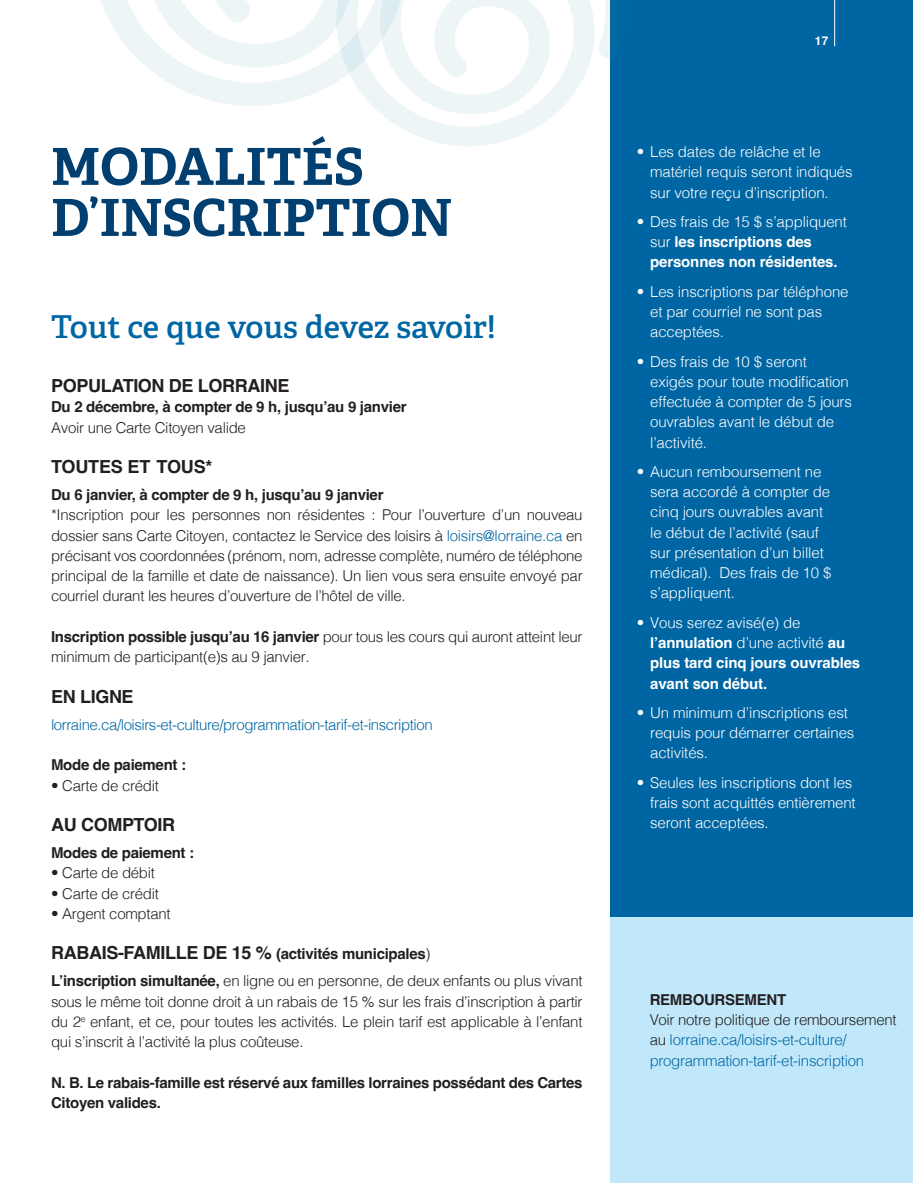
<style>
.page{position:relative;width:913px;height:1183px;background:#fff}
.page>*{position:absolute;margin:0;border:0;box-sizing:border-box;transform-origin:0 0}
.grand_titre_de_page{font:700 51px/51px "Adelle PE";color:#003f70}
.grand_titre_de_page-2{font:600 31.5px "Adelle";letter-spacing:-.005em;color:#0066a3}
.PAR_-_Texte_courant-10-2020{font:700 18px "Helvetica";letter-spacing:-.02em;color:#231f20}
.PAR_-_Texte_courant-10-2020-2{font:300 15px/20.2px "Helvetica";letter-spacing:-.02em;color:#231f20;text-align:justify}
.PAR_-_Texte_courant-10-2020-3{font:300 15px/20.2px "Helvetica";letter-spacing:-.01em;color:#fff}
.PAR_-_Texte_courant-10-2020-4{font:700 15px/20.2px "Helvetica";letter-spacing:-.02em;color:#231f20}
.PAR_-_Texte_courant-10-2020-5{font:300 15px/20.2px "Helvetica";letter-spacing:-.02em;color:#0066a3}
.PAR_-_Texte_courant-10-2020-6{font:700 15px/20.2px "Helvetica";letter-spacing:-.01em;color:#fff}
.t1{font:700 12px "Helvetica";color:#fff}
.s1{color:#0066a3}
.s2{font-weight:700}
.s3{font-size:18px}
.s4{font-weight:300}
.s5{color:#231f20}
</style>
<div class="page">
<div style="left:610px;top:861px;width:302px;height:321px;background:#c1e8fa"></div>
<div style="left:610px;top:0;width:302px;height:916px;background:#0066a3"></div>
<svg style="left:386px;top:0;width:224px;height:146px"></svg>
<svg style="left:101px;top:0;width:355px;height:117px"></svg>
<hr style="left:834px;top:0;width:1px;height:46px;background:#fff">
<p class="grand_titre_de_page" style="left:51px;top:139px;width:402px">MODALITÉS<br>D’INSCRIPTION</p>
<p class="grand_titre_de_page-2" style="left:51px;top:307px;width:446px">Tout ce que vous devez savoir!</p>
<p class="PAR_-_Texte_courant-10-2020" style="left:51px;top:374px;width:240px">POPULATION DE LORRAINE</p>
<p class="PAR_-_Texte_courant-10-2020-4" style="left:51px;top:398px;width:357px">Du 2 décembre, à compter de 9 h, jusqu’au 9 janvier</p>
<p class="PAR_-_Texte_courant-10-2020-2" style="left:51px;top:416px;width:196px">Avoir une Carte Citoyen valide</p>
<p class="PAR_-_Texte_courant-10-2020" style="left:51px;top:455px;width:163px">TOUTES ET TOUS*</p>
<p class="PAR_-_Texte_courant-10-2020-4" style="left:51px;top:486px;width:334px">Du 6 janvier, à compter de 9 h, jusqu’au 9 janvier</p>
<p class="PAR_-_Texte_courant-10-2020-2" style="left:51px;top:503px;width:533px">*Inscription pour les personnes non résidentes : Pour l’ouverture d’un nouveau dossier sans Carte Citoyen, contactez le Service des loisirs à <span class="s1">loisirs@lorraine.ca</span> en précisant vos coordonnées (prénom, nom, adresse complète, numéro de téléphone principal de la famille et date de naissance). Un lien vous sera ensuite envoyé par courriel durant les heures d’ouverture de l’hôtel de ville.</p>
<p class="PAR_-_Texte_courant-10-2020-2" style="left:51px;top:625px;width:533px"><span class="s2">Inscription possible jusqu’au 16 janvier</span> pour tous les cours qui auront atteint leur minimum de participant(e)s au 9 janvier.</p>
<p class="PAR_-_Texte_courant-10-2020" style="left:51px;top:685px;width:84px">EN LIGNE</p>
<p class="PAR_-_Texte_courant-10-2020-5" style="left:51px;top:713px;width:383px">lorraine.ca/loisirs-et-culture/programmation-tarif-et-inscription</p>
<p class="PAR_-_Texte_courant-10-2020-4" style="left:51px;top:756px;width:136px">Mode de paiement :</p>
<p class="PAR_-_Texte_courant-10-2020-2" style="left:51px;top:773px;width:109px">• Carte de crédit</p>
<p class="PAR_-_Texte_courant-10-2020" style="left:51px;top:813px;width:126px">AU COMPTOIR</p>
<p class="PAR_-_Texte_courant-10-2020-4" style="left:51px;top:844px;width:144px">Modes de paiement :</p>
<p class="PAR_-_Texte_courant-10-2020-2" style="left:51px;top:861px;width:105px">• Carte de débit</p>
<p class="PAR_-_Texte_courant-10-2020-2" style="left:51px;top:881px;width:109px">• Carte de crédit</p>
<p class="PAR_-_Texte_courant-10-2020-2" style="left:51px;top:902px;width:121px">• Argent comptant</p>
<p class="PAR_-_Texte_courant-10-2020-4" style="left:51px;top:945px;width:381px"><span class="s3">RABAIS-FAMILLE DE 15 %</span> (activités municipales<span class="s4">)</span></p>
<p class="PAR_-_Texte_courant-10-2020-2" style="left:51px;top:969px;width:533px"><span class="s2">L’inscription simultanée,</span> en ligne ou en personne, de deux enfants ou plus vivant sous le même toit donne droit à un rabais de 15 % sur les frais d’inscription à partir du 2<sup>e</sup> enfant, et ce, pour toutes les activités. Le plein tarif est applicable à l’enfant qui s’inscrit à l’activité la plus coûteuse.</p>
<p class="PAR_-_Texte_courant-10-2020-4" style="left:51px;top:1073px;width:532px">N. B. Le rabais-famille est réservé aux familles lorraines possédant des Cartes<br>Citoyen valides.</p>
<p class="t1" style="left:814px;top:33px;width:15px">17</p>
<p class="PAR_-_Texte_courant-10-2020-3" style="left:650px;top:140px;width:204px;text-indent:-14px">• Les dates de relâche et le matériel requis seront indiqués sur votre reçu d’inscription.</p>
<p class="PAR_-_Texte_courant-10-2020-6" style="left:650px;top:213px;width:198px;text-indent:-14px"><span class="s4">• Des frais de 15 $ s’appliquent sur</span> les inscriptions des personnes non résidentes.</p>
<p class="PAR_-_Texte_courant-10-2020-3" style="left:650px;top:280px;width:200px;text-indent:-14px">• Les inscriptions par téléphone et par courriel ne sont pas acceptées.</p>
<p class="PAR_-_Texte_courant-10-2020-3" style="left:650px;top:350px;width:203px;text-indent:-14px">• Des frais de 10 $ seront exigés pour toute modification effectuée à compter de 5 jours ouvrables avant le début de l’activité.</p>
<p class="PAR_-_Texte_courant-10-2020-3" style="left:650px;top:460px;width:183px;text-indent:-14px">• Aucun remboursement ne sera accordé à compter de cinq jours ouvrables avant le début de l’activité (sauf sur présentation d’un billet médical). Des frais de 10 $ s’appliquent.</p>
<p class="PAR_-_Texte_courant-10-2020-6" style="left:650px;top:614px;width:211px;text-indent:-14px"><span class="s4">• Vous serez avisé(e) de </span>l’annulation <span class="s4">d’une activité</span> au plus tard cinq jours ouvrables avant son début.</p>
<p class="PAR_-_Texte_courant-10-2020-3" style="left:650px;top:701px;width:206px;text-indent:-14px">• Un minimum d’inscriptions est requis pour démarrer certaines activités.</p>
<p class="PAR_-_Texte_courant-10-2020-3" style="left:650px;top:770px;width:207px;text-indent:-14px">• Seules les inscriptions dont les frais sont acquittés entièrement seront acceptées.</p>
<p class="PAR_-_Texte_courant-10-2020-4" style="left:649px;top:990px;width:138px">REMBOURSEMENT</p>
<p class="PAR_-_Texte_courant-10-2020-5" style="left:649px;top:1008px;width:248px"><span class="s5">Voir notre politique de remboursement au</span> lorraine.ca/loisirs-et-culture/ programmation-tarif-et-inscription</p>
</div>
